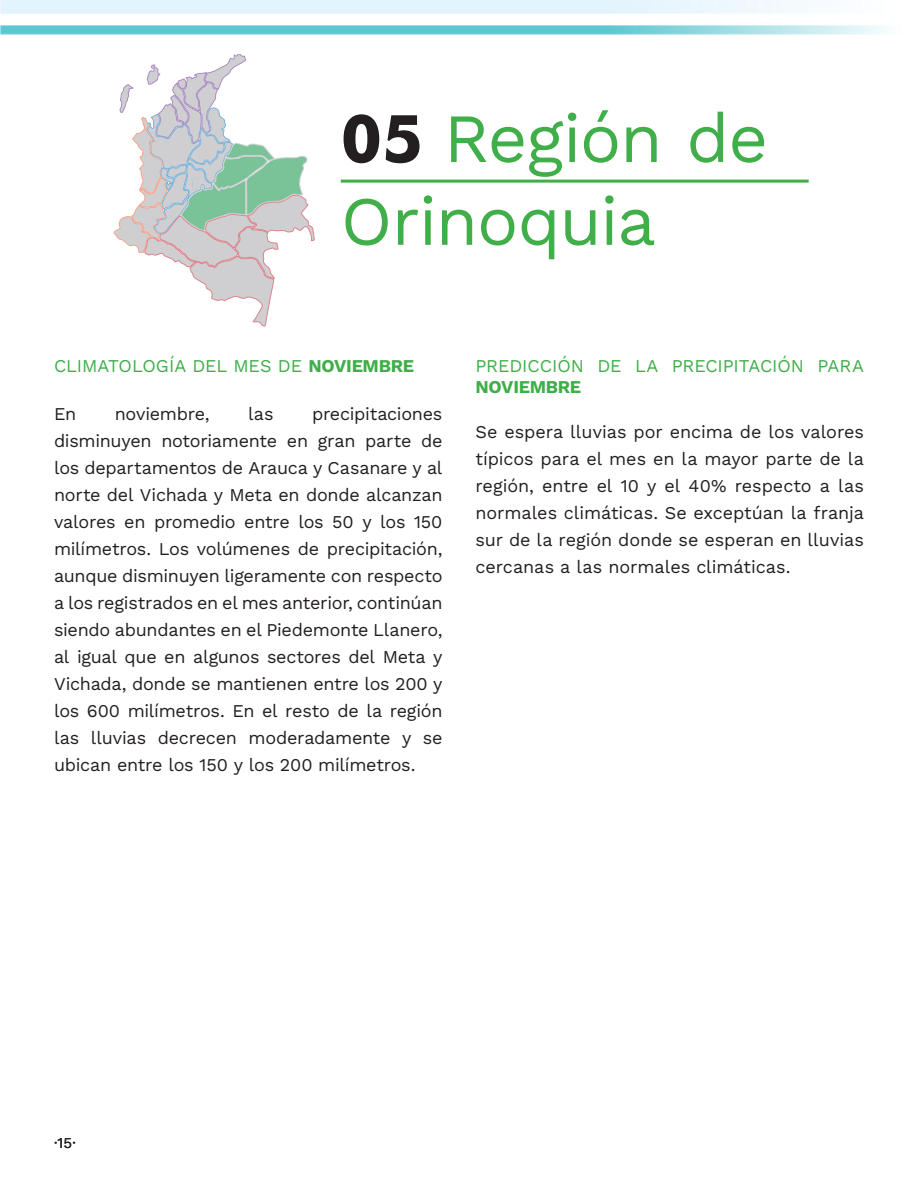
<style>
.page{position:relative;width:918px;height:1188px;background:#fff}
.page>*{position:absolute;margin:0;border:0;box-sizing:border-box;transform-origin:0 0}
.t1{font:69px "Work Sans";letter-spacing:-.02em;color:#40ae49}
.t2{font:18px/27px "Work Sans";letter-spacing:-.01em;color:#231f20;text-align:justify}
.t3{font:18px "Work Sans";letter-spacing:-.01em;color:#40ae49}
.t4{font:15px "Work Sans";color:#231f20}
.s1{font-family:"Futura BT";font-weight:700;font-size:66px;color:#231f20}
</style>
<div class="page">
<svg style="left:113px;top:54px;width:202px;height:273px"></svg>
<hr style="left:341px;top:180px;width:468px;height:3px;background:#40ae49">
<img style="left:0;top:0;width:886px;height:34px">
<p class="t1" style="left:341px;top:86px;width:429px"><span class="s1">05</span> Región de</p>
<p class="t1" style="left:341px;top:169px;width:317px">Orinoquia</p>
<p class="t3" style="left:54px;top:352px;width:362px">CLIMATOLOGÍA DEL MES DE NOVIEMBRE</p>
<p class="t2" style="left:54px;top:400px;width:24px">En</p>
<p class="t2" style="left:115px;top:400px;width:96px">noviembre,</p>
<p class="t2" style="left:248px;top:400px;width:27px">las</p>
<p class="t2" style="left:54px;top:400px;width:390px;text-indent:258px">precipitaciones disminuyen notoriamente en gran parte de los departamentos de Arauca y Casanare y al norte del Vichada y Meta en donde alcanzan valores en promedio entre los 50 y los 150 milímetros. Los volúmenes de precipitación, aunque disminuyen ligeramente con respecto a los registrados en el mes anterior, continúan siendo abundantes en el Piedemonte Llanero, al igual que en algunos sectores del Meta y Vichada, donde se mantienen entre los 200 y los 600 milímetros. En el resto de la región las lluvias decrecen moderadamente y se ubican entre los 150 y los 200 milímetros.</p>
<p class="t3" style="left:476px;top:352px;width:390px">PREDICCIÓN DE LA PRECIPITACIÓN PARA</p>
<p class="t3" style="left:476px;top:374px;width:107px">NOVIEMBRE</p>
<p class="t2" style="left:476px;top:418px;width:390px">Se espera lluvias por encima de los valores típicos para el mes en la mayor parte de la región, entre el 10 y el 40% respecto a las normales climáticas. Se exceptúan la franja sur de la región donde se esperan en lluvias cercanas a las normales climáticas.</p>
<p class="t4" style="left:54px;top:1131px;width:23px">·15·</p>
</div>
